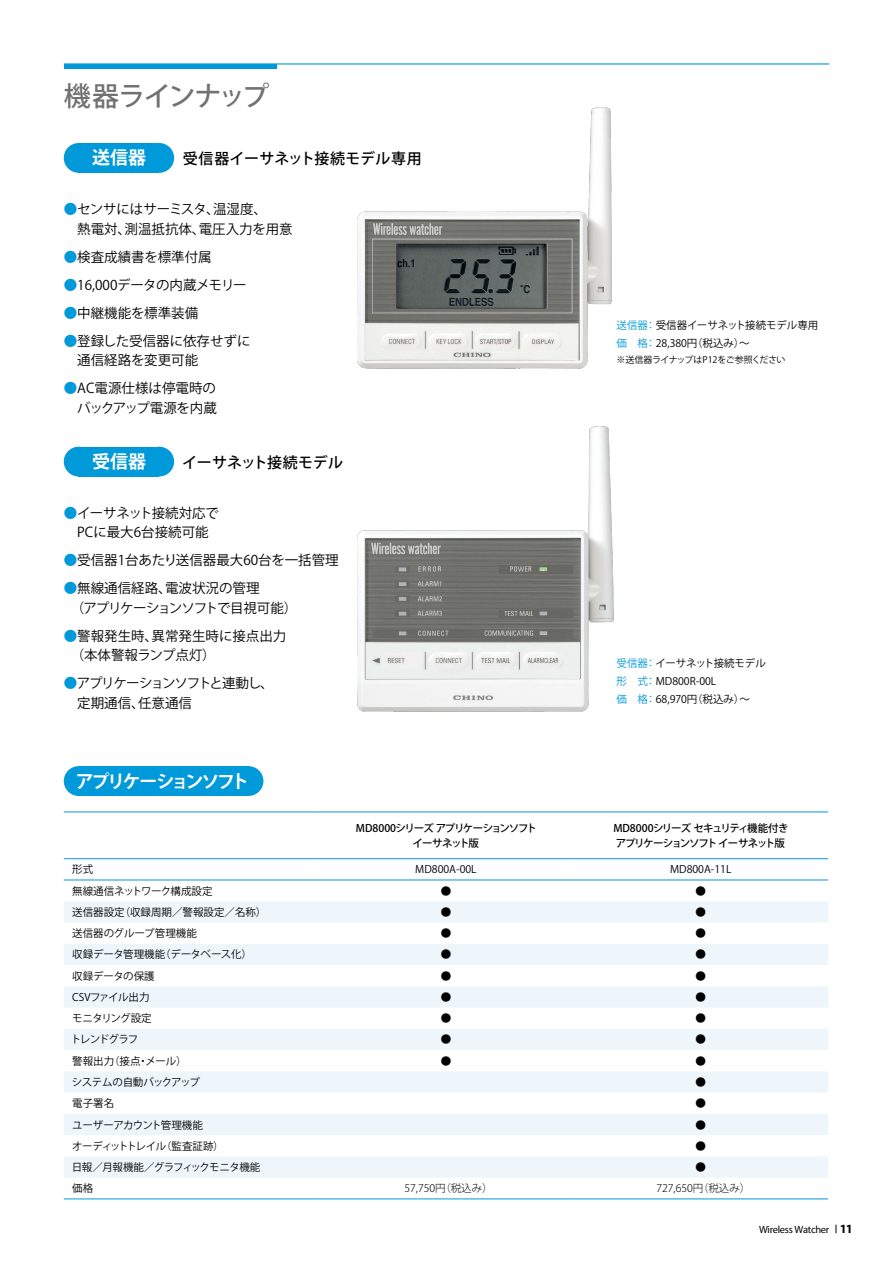
<style>
.page{position:relative;width:893px;height:1263px;background:#fff}
.page>*{position:absolute;margin:0;border:0;box-sizing:border-box;transform-origin:0 0}
.t1{font:500 27px "Koz Go Pr 6 N";letter-spacing:-.06em;color:#727171}
.t2{font:700 18px "Koz Go Pr 6 N";letter-spacing:-.115em;color:#fff}
.t3{font:500 15px "Koz Go Pr 6 N";letter-spacing:.01em;color:#000}
.t4{font:500 15px "Koz Go Pr 6 N";letter-spacing:-.01em;color:#000}
.t5{font:13.5px/19.5px "Koz Go Pr 6 N";color:#000}
.t6{font:13.5px/19.5px "Koz Go Pr 6 N";letter-spacing:-.075em;color:#000}
.t7{font:13.5px "Koz Go Pr 6 N";letter-spacing:-.02em;color:#000}
.t8{font:10.5px/18px "Koz Go Pr 6 N";letter-spacing:-.005em;color:#000}
.t9{font:500 10.5px/15px "Koz Go Pr 6 N";letter-spacing:-.09em;color:#000;text-align:center}
.t10{font:10.5px "Koz Go Pr 6 N";letter-spacing:-.05em;color:#000}
.t11{font:300 10.5px "Koz Go Pr 6 N";color:#000}
.t12{font:10.5px "Myriad Hebrew";letter-spacing:-.03em;color:#000}
.t13{font:10.5px "Koz Go Pr 6 N";letter-spacing:-.045em;color:#000}
.t14{font:10.5px "Koz Go Pr 6 N";letter-spacing:-.03em;color:#000}
.t15{font:10.5px "Koz Go Pr 6 N";letter-spacing:-.025em;color:#000}
.t16{font:10.5px "Koz Go Pr 6 N";letter-spacing:-.095em;color:#000}
.t17{font:9px "Koz Go Pr 6 N";letter-spacing:-.03em;color:#000}
.s1{color:#0099d9}
.s2{font-family:"Myriad Pro";font-weight:700;font-size:12.6px}
</style>
<div class="page">
<hr style="left:64px;top:63px;width:765px;height:2px;background:#0099d9">
<hr style="left:64px;top:64px;width:212px;height:4px;background:#0099d9">
<div style="left:78px;top:143px;width:81px;height:30px;background:#0099d9"></div>
<div style="left:64px;top:143px;width:30px;height:30px;background:#0099d9;border-radius:50%"></div>
<div style="left:144px;top:143px;width:30px;height:30px;background:#0099d9;border-radius:50%"></div>
<div style="left:78px;top:447px;width:81px;height:29px;background:#0099d9"></div>
<div style="left:64px;top:447px;width:30px;height:29px;background:#0099d9;border-radius:50%"></div>
<div style="left:144px;top:447px;width:30px;height:29px;background:#0099d9;border-radius:50%"></div>
<img style="left:357px;top:426px;width:256px;height:286px">
<div style="left:78px;top:766px;width:171px;height:30px;background:#0099d9"></div>
<div style="left:64px;top:766px;width:30px;height:30px;background:#0099d9;border-radius:50%"></div>
<div style="left:234px;top:766px;width:29px;height:30px;background:#0099d9;border-radius:50%"></div>
<img style="left:357px;top:107px;width:255px;height:261px">
<svg style="left:64px;top:901px;width:764px;height:277px;fill:#eef6fc"></svg>
<hr style="left:64px;top:858px;width:255px;height:1px;background:#0099d9">
<hr style="left:319px;top:858px;width:254px;height:1px;background:#0099d9">
<hr style="left:573px;top:858px;width:255px;height:1px;background:#0099d9">
<hr style="left:64px;top:879px;width:255px;height:1px;background:#0099d9">
<hr style="left:319px;top:879px;width:254px;height:1px;background:#0099d9">
<hr style="left:573px;top:879px;width:255px;height:1px;background:#0099d9">
<hr style="left:64px;top:811px;width:255px;height:1px;background:#0099d9">
<hr style="left:319px;top:811px;width:254px;height:1px;background:#0099d9">
<hr style="left:573px;top:811px;width:255px;height:1px;background:#0099d9">
<hr style="left:64px;top:1198px;width:255px;height:1px;background:#0099d9">
<hr style="left:319px;top:1198px;width:254px;height:1px;background:#0099d9">
<hr style="left:573px;top:1198px;width:255px;height:1px;background:#0099d9">
<h1 class="t1" style="left:64px;top:80px;width:207px">機器ラインナップ</h1>
<h2 class="t2" style="left:92px;top:148px;width:55px">送信器</h2>
<h3 class="t3" style="left:183px;top:150px;width:240px">受信器イーサネット接続モデル専用</h3>
<p class="t5" style="left:64px;top:200px;width:230px"><span class="s1">●</span>センサにはサーミスタ、温湿度、<br>　熱電対、測温抵抗体、電圧入力を用意</p>
<p class="t5" style="left:64px;top:247px;width:149px"><span class="s1">●</span>検査成績書を標準付属</p>
<p class="t7" style="left:64px;top:277px;width:184px"><span class="s1">●</span>16,000データの内蔵メモリー</p>
<p class="t5" style="left:64px;top:303px;width:149px"><span class="s1">●</span>中継機能を標準装備　</p>
<p class="t5" style="left:64px;top:331px;width:188px"><span class="s1">●</span>登録した受信器に依存せずに　通信経路を変更可能</p>
<p class="t5" style="left:64px;top:379px;width:155px"><span class="s1">●</span>AC電源仕様は停電時の　バックアップ電源を内蔵</p>
<h2 class="t2" style="left:92px;top:451px;width:55px">受信器</h2>
<h3 class="t4" style="left:182px;top:454px;width:162px">イーサネット接続モデル</h3>
<p class="t5" style="left:64px;top:503px;width:157px"><span class="s1">●</span>イーサネット接続対応で　PCに最大6台接続可能</p>
<p class="t5" style="left:64px;top:551px;width:276px"><span class="s1">●</span>受信器1台あたり送信器最大60台を一括管理</p>
<p class="t5" style="left:64px;top:579px;width:235px"><span class="s1">●</span>無線通信経路、電波状況の管理<br>　（アプリケーションソフトで目視可能）</p>
<p class="t5" style="left:64px;top:626px;width:224px"><span class="s1">●</span>警報発生時、異常発生時に接点出力　（本体警報ランプ点灯）</p>
<p class="t6" style="left:64px;top:674px;width:211px"><span class="s1">●</span>アプリケーションソフトと連動し、　定期通信、任意通信</p>
<h2 class="t2" style="left:76px;top:771px;width:175px">アプリケーションソフト</h2>
<p class="t8" style="left:617px;top:316px;width:203px"><span class="s1">送信器：</span> 受信器イーサネット接続モデル専用<span class="s1">価　格：</span> 28,380円（税込み）〜</p>
<p class="t17" style="left:617px;top:355px;width:171px">※送信器ライナップはP12をご参照ください</p>
<p class="t8" style="left:617px;top:654px;width:151px"><span class="s1">受信器：</span> イーサネット接続モデル<span class="s1">形　式：</span> MD800R-00L<br><span class="s1">価　格：</span> 68,970円（税込み）〜</p>
<p class="t9" style="left:356px;top:821px;width:182px">MD8000シリーズ アプリケーションソフトイーサネット版</p>
<p class="t9" style="left:613px;top:821px;width:177px;text-align:left">MD8000シリーズ セキュリティ機能付きアプリケーションソフト イーサネット版</p>
<p class="t8" style="left:72px;top:861px;width:22px">形式</p>
<p class="t8" style="left:415px;top:861px;width:63px">MD800A-00L</p>
<p class="t8" style="left:670px;top:861px;width:63px">MD800A-11L</p>
<p class="t8" style="left:72px;top:882px;width:142px">無線通信ネットワーク構成設定</p>
<p class="t8" style="left:441px;top:882px;width:12px">●</p>
<p class="t8" style="left:695px;top:882px;width:12px">●</p>
<p class="t8" style="left:72px;top:903px;width:196px">送信器設定（収録周期／警報設定／名称）</p>
<p class="t8" style="left:441px;top:903px;width:12px">●</p>
<p class="t8" style="left:695px;top:903px;width:12px">●</p>
<p class="t8" style="left:72px;top:924px;width:126px">送信器のグループ管理機能</p>
<p class="t8" style="left:441px;top:924px;width:12px">●</p>
<p class="t8" style="left:695px;top:924px;width:12px">●</p>
<p class="t8" style="left:72px;top:946px;width:181px">収録データ管理機能（データベース化）</p>
<p class="t8" style="left:441px;top:946px;width:12px">●</p>
<p class="t8" style="left:695px;top:946px;width:12px">●</p>
<p class="t8" style="left:72px;top:967px;width:84px">収録データの保護</p>
<p class="t8" style="left:441px;top:967px;width:12px">●</p>
<p class="t8" style="left:695px;top:967px;width:12px">●</p>
<p class="t15" style="left:72px;top:991px;width:79px">CSVファイル出力</p>
<p class="t8" style="left:441px;top:988px;width:12px">●</p>
<p class="t8" style="left:695px;top:988px;width:12px">●</p>
<p class="t10" style="left:72px;top:1012px;width:81px">モニタリング設定</p>
<p class="t8" style="left:441px;top:1009px;width:12px">●</p>
<p class="t8" style="left:695px;top:1009px;width:12px">●</p>
<p class="t16" style="left:71px;top:1034px;width:69px">トレンドグラフ</p>
<p class="t8" style="left:441px;top:1031px;width:12px">●</p>
<p class="t8" style="left:695px;top:1031px;width:12px">●</p>
<p class="t8" style="left:72px;top:1052px;width:116px">警報出力（接点・メール）</p>
<p class="t8" style="left:441px;top:1052px;width:12px">●</p>
<p class="t8" style="left:695px;top:1052px;width:12px">●</p>
<p class="t10" style="left:72px;top:1076px;width:129px">システムの自動バックアップ</p>
<p class="t8" style="left:695px;top:1073px;width:12px">●</p>
<p class="t8" style="left:72px;top:1094px;width:43px">電子署名</p>
<p class="t8" style="left:695px;top:1094px;width:12px">●</p>
<p class="t14" style="left:72px;top:1119px;width:132px">ユーザーアカウント管理機能</p>
<p class="t8" style="left:695px;top:1116px;width:12px">●</p>
<p class="t13" style="left:72px;top:1140px;width:153px">オーディットトレイル（監査証跡）</p>
<p class="t8" style="left:695px;top:1137px;width:12px">●</p>
<p class="t10" style="left:72px;top:1161px;width:190px">日報／月報機能／グラフィックモニタ機能</p>
<p class="t8" style="left:695px;top:1158px;width:12px">●</p>
<p class="t8" style="left:72px;top:1179px;width:22px">価格</p>
<p class="t11" style="left:404px;top:1182px;width:90px">57,750円（税込み）</p>
<p class="t11" style="left:656px;top:1182px;width:95px">727,650円（税込み）</p>
<p class="t12" style="left:759px;top:1223px;width:95px">Wireless Watcher <span class="s2">11</span></p>
</div>
